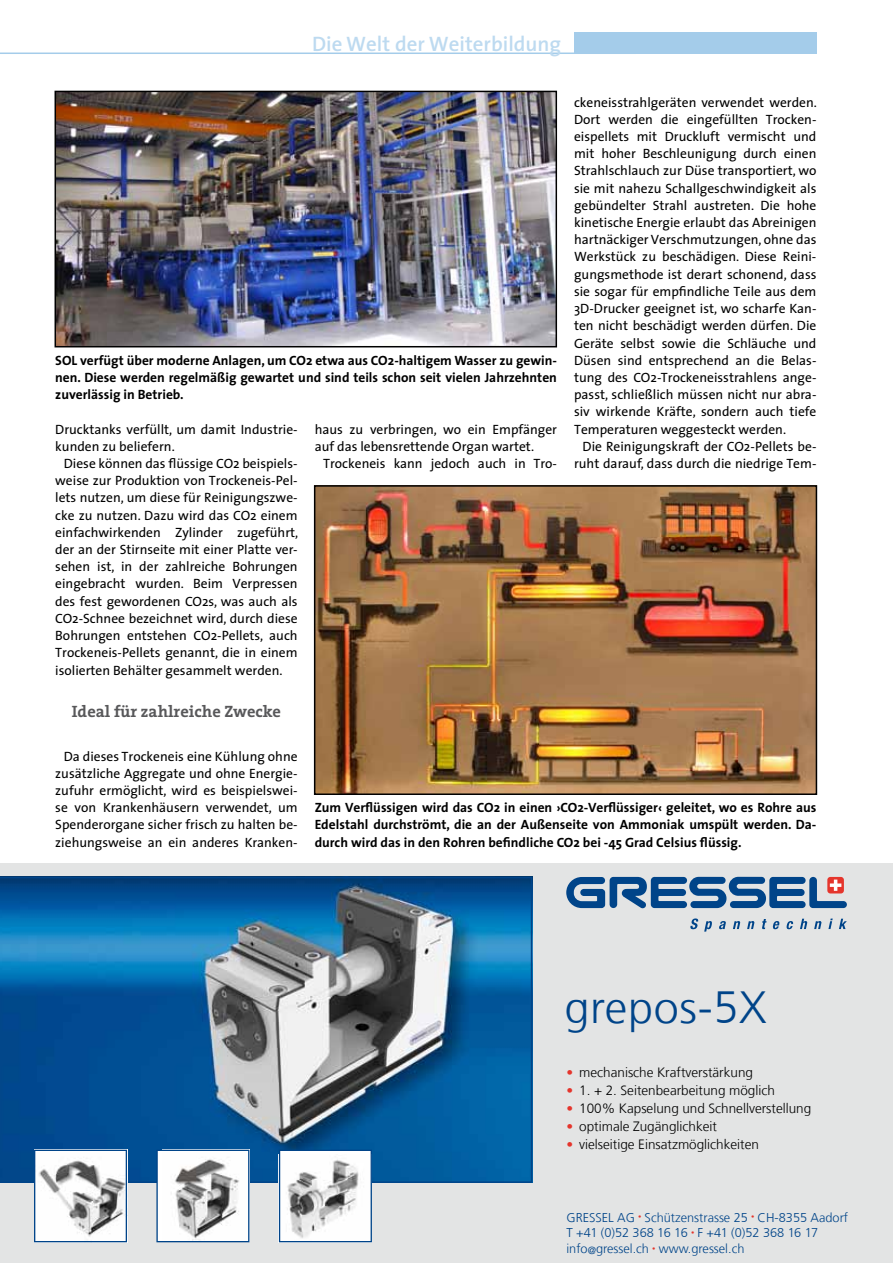
<style>
.page{position:relative;width:893px;height:1263px;background:#fff}
.page>*{position:absolute;margin:0;border:0;box-sizing:border-box;transform-origin:0 0}
.t1{font:300 45px "Frutiger LT Com";letter-spacing:.015em;color:#004489}
.t2{font:600 21px "The Sans";color:#bddaf0}
.t3{font:700 16.5px "The Serif";color:#58585a}
.t4{font:13.5px/17.2px "The Sans";color:#000;text-align:justify}
.t5{font:700 13.5px/17.2px "The Sans";color:#000;text-align:justify}
.t6{font:300 13.5px "Frutiger LT Com";color:#000}
.t7{font:300 12.75px/15.8px "Frutiger LT Com";color:#004489}
.s1{color:#e5352c}
.s2{font-size:24px;color:#e5352c}
.s3{font-size:10.5px}
</style>
<div class="page">
<div style="left:574px;top:33px;width:242px;height:21px;background:#a4ccea"></div>
<hr style="left:0;top:53px;width:636px;height:1px;background:#a4ccea">
<div style="left:0;top:864px;width:893px;height:399px;background:#e3e4e4"></div>
<svg style="left:566px;top:877px;width:281px;height:32px"></svg>
<svg style="left:690px;top:918px;width:8px;height:11px"></svg>
<svg style="left:704px;top:921px;width:8px;height:10px"></svg>
<svg style="left:719px;top:921px;width:7px;height:8px"></svg>
<svg style="left:733px;top:921px;width:7px;height:8px"></svg>
<svg style="left:747px;top:921px;width:8px;height:8px"></svg>
<svg style="left:762px;top:919px;width:18px;height:10px"></svg>
<svg style="left:786px;top:921px;width:7px;height:8px"></svg>
<svg style="left:800px;top:919px;width:7px;height:10px"></svg>
<svg style="left:814px;top:921px;width:8px;height:8px"></svg>
<svg style="left:828px;top:918px;width:5px;height:11px"></svg>
<svg style="left:839px;top:919px;width:8px;height:10px"></svg>
<svg style="left:0;top:877px;width:532px;height:306px;background:#2d6c9b"></svg>
<div style="left:157px;top:1150px;width:92px;height:91px;background:#fff"></div>
<img style="left:171px;top:1159px;width:68px;height:81px">
<div style="left:156px;top:1150px;width:93px;height:92px;border:1px solid #004489"></div>
<img style="left:36px;top:1152px;width:89px;height:88px">
<div style="left:34px;top:1150px;width:93px;height:92px;border:1px solid #004489"></div>
<div style="left:280px;top:1150px;width:91px;height:91px;background:#fff"></div>
<img style="left:287px;top:1159px;width:72px;height:80px">
<div style="left:279px;top:1150px;width:93px;height:92px;border:1px solid #004489"></div>
<img style="left:317px;top:488px;width:497px;height:304px">
<div style="left:314px;top:485px;width:503px;height:310px;border:2px solid #000"></div>
<img style="left:58px;top:94px;width:496px;height:250px">
<div style="left:55px;top:91px;width:502px;height:256px;border:2px solid #000"></div>
<h2 class="t2" style="left:312px;top:27px;width:251px">Die Welt der Weiterbildung</h2>
<p class="t4" style="left:574px;top:93px;width:244px">ckeneisstrahlgeräten verwendet werden.<br>Dort werden die eingefüllten Trocken&shy;eispellets mit Druckluft vermischt und mit hoher Beschleunigung durch einen Strahlschlauch zur Düse transportiert, wo sie mit nahezu Schallgeschwindigkeit als gebündelter Strahl austreten. Die hohe kinetische Energie erlaubt das Abreinigen hartnäckiger Verschmutzungen, ohne das Werkstück zu beschädigen. Diese Reini&shy;gungsmethode ist derart schonend, dass sie sogar für empfindliche Teile aus dem 3D-Drucker geeignet ist, wo scharfe Kan&shy;ten nicht beschädigt werden dürfen. Die Geräte selbst sowie die Schläuche und Düsen sind entsprechend an die Belas&shy;tung des CO2-Trockeneisstrahlens ange&shy;passt, schließlich müssen nicht nur abra&shy;siv wirkende Kräfte, sondern auch tiefe Temperaturen weggesteckt werden.</p>
<p class="t4" style="left:574px;top:437px;width:244px;text-align:right">Die Reinigungskraft der CO2-Pellets be&shy;ruht darauf, dass durch die niedrige Tem-</p>
<p class="t5" style="left:55px;top:351px;width:503px">SOL verfügt über moderne Anlagen, um CO2 etwa aus CO2-haltigem Wasser zu gewin&shy;nen. Diese werden regelmäßig gewartet und sind teils schon seit vielen Jahrzehnten zuverlässig in Betrieb.</p>
<p class="t4" style="left:55px;top:420px;width:244px">Drucktanks verfüllt, um damit Industrie&shy;kunden zu beliefern.</p>
<p class="t4" style="left:55px;top:454px;width:245px;text-indent:9px">Diese können das flüssige CO2 beispiels&shy;weise zur Produktion von Trockeneis-Pel&shy;lets nutzen, um diese für Reinigungszwe&shy;cke zu nutzen. Dazu wird das CO2 einem einfachwirkenden Zylinder zugeführt, der an der Stirnseite mit einer Platte ver&shy;sehen ist, in der zahlreiche Bohrungen eingebracht wurden. Beim Verpressen des fest gewordenen CO2s, was auch als CO2-Schnee bezeichnet wird, durch diese Bohrungen entstehen CO2-Pellets, auch Trockeneis-Pellets genannt, die in einem isolierten Behälter gesammelt werden.</p>
<p class="t3" style="left:72px;top:697px;width:211px">Ideal für zahlreiche Zwecke</p>
<p class="t4" style="left:55px;top:747px;width:244px;text-indent:9px">Da dieses Trockeneis eine Kühlung ohne zusätzliche Aggregate und ohne Energie&shy;zufuhr ermöglicht, wird es beispielswei&shy;se von Krankenhäusern verwendet, um Spenderorgane sicher frisch zu halten be&shy;ziehungsweise an ein anderes Kranken-</p>
<p class="t4" style="left:315px;top:420px;width:244px">haus zu verbringen, wo ein Empfänger auf das lebensrettende Organ wartet.</p>
<p class="t4" style="left:323px;top:454px;width:235px">Trockeneis kann jedoch auch in Tro-</p>
<p class="t5" style="left:315px;top:799px;width:503px">Zum Verflüssigen wird das CO2 in einen ›CO2-Verflüssiger‹ geleitet, wo es Rohre aus Edelstahl durchströmt, die an der Außenseite von Ammoniak umspült werden. Da&shy;durch wird das in den Rohren befindliche CO2 bei -45 Grad Celsius flüssig.</p>
<h1 class="t1" style="left:564px;top:981px;width:204px">grepos-5X</h1>
<p class="t6" style="left:566px;top:1064px;width:188px"><span class="s1">•</span> mechanische Kraftverstärkung</p>
<p class="t6" style="left:566px;top:1082px;width:210px"><span class="s1">•</span> 1. + 2. Seitenbearbeitung möglich</p>
<p class="t6" style="left:566px;top:1100px;width:246px"><span class="s1">•</span> 100% Kapselung und Schnellverstellung</p>
<p class="t6" style="left:566px;top:1118px;width:152px"><span class="s1">•</span> optimale Zugänglichkeit</p>
<p class="t6" style="left:566px;top:1136px;width:194px"><span class="s1">•</span> vielseitige Einsatzmöglichkeiten</p>
<p class="t7" style="left:566px;top:1209px;width:283px">GRESSEL AG<span class="s2">·</span>Schützenstrasse 25<span class="s2">·</span>CH-8355 Aadorf<br>T +41 (0)52 368 16 16<span class="s2">·</span> F +41 (0)52 368 16 17 info<span class="s3">@</span>gressel.ch<span class="s2">·</span>www.gressel.ch</p>
</div>
